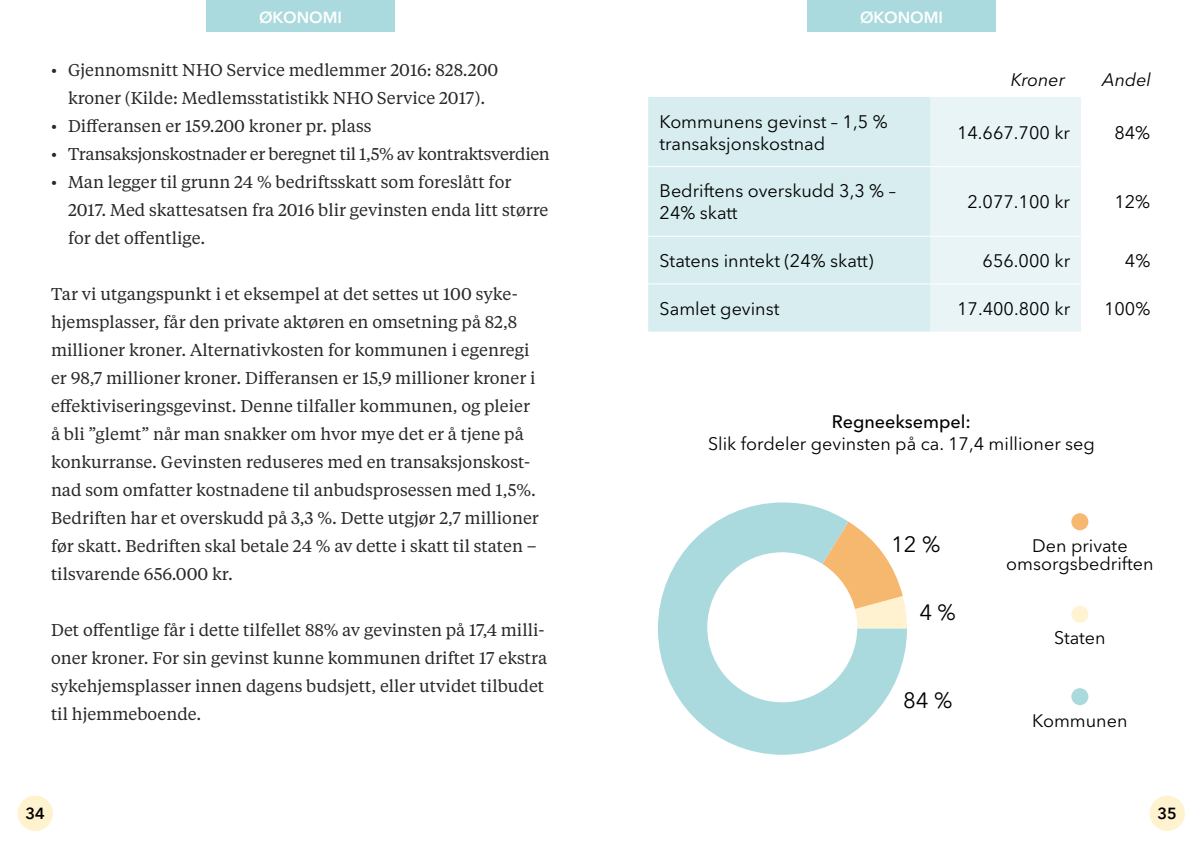
<style>
.page{position:relative;width:1202px;height:845px;background:#fff}
.page>*{position:absolute;margin:0;border:0;box-sizing:border-box;transform-origin:0 0}
.t1{font:22px "Avenir Next LT Pro";color:#000}
.t2{font:18px/22px "Avenir Next LT Pro";color:#000}
.t3{font:500 18px "Avenir Next LT Pro";color:#000}
.t4{font:italic 18px "Avenir Next LT Pro";color:#000}
.t5{font:17px/28px "Tiempos Text";color:#282827}
.t6{font:17px "Tiempos Text";letter-spacing:-.02em;color:#282827}
.t7{font:600 16px "Avenir Next LT Pro";color:#fff}
.t8{font:600 16px "Avenir Next LT Pro";color:#000}
</style>
<div class="page">
<div style="left:18px;top:795px;width:35px;height:36px;background:#fff2ce;border-radius:50%"></div>
<div style="left:1150px;top:795px;width:35px;height:36px;background:#fff2ce;border-radius:50%"></div>
<svg style="left:658px;top:502px;width:249px;height:253px;fill:#aadadd"></svg>
<div style="left:206px;top:0;width:189px;height:32px;background:#aadadd"></div>
<div style="left:648px;top:97px;width:282px;height:234px;background:#d7edef"></div>
<div style="left:930px;top:97px;width:151px;height:234px;background:#e8f4f6"></div>
<hr style="left:930px;top:166px;width:151px;height:1px;background:#fff">
<hr style="left:930px;top:236px;width:151px;height:1px;background:#fff">
<hr style="left:930px;top:283px;width:151px;height:1px;background:#fff">
<hr style="left:648px;top:166px;width:282px;height:1px;background:#fff">
<hr style="left:648px;top:236px;width:282px;height:1px;background:#fff">
<hr style="left:648px;top:283px;width:282px;height:1px;background:#fff">
<div style="left:707px;top:552px;width:150px;height:150px;background:#fff;border-radius:50%"></div>
<div style="left:1071px;top:688px;width:17px;height:17px;background:#aadadd;border-radius:50%"></div>
<div style="left:1071px;top:513px;width:17px;height:17px;background:#f6b76e;border-radius:50%"></div>
<div style="left:1071px;top:606px;width:17px;height:17px;background:#fff3d1;border-radius:50%"></div>
<div style="left:807px;top:0;width:189px;height:32px;background:#aadadd"></div>
<p class="t7" style="left:259px;top:7px;width:84px">ØKONOMI</p>
<p class="t5" style="left:51px;top:55px;width:449px;text-align:center">• Gjennomsnitt NHO Service medlemmer 2016: 828.200 kroner (Kilde: Medlemsstatistikk NHO Service 2017).</p>
<p class="t5" style="left:51px;top:111px;width:322px">• Differansen er 159.200 kroner pr. plass</p>
<p class="t6" style="left:51px;top:143px;width:500px">• Transaksjonskostnader er beregnet til 1,5% av kontraktsverdien</p>
<p class="t5" style="left:68px;top:167px;width:482px;text-indent:-17px">• Man legger til grunn 24 % bedriftsskatt som foreslått for<br>2017. Med skattesatsen fra 2016 blir gevinsten enda litt større for det offentlige.</p>
<p class="t5" style="left:51px;top:279px;width:489px">Tar vi utgangspunkt i et eksempel at det settes ut 100 syke&shy;hjemsplasser, får den private aktøren en omsetning på 82,8 millioner kroner. Alternativkosten for kommunen i egenregi er 98,7 millioner kroner. Differansen er 15,9 millioner kroner i effektiviseringsgevinst. Denne tilfaller kommunen, og pleier å bli ”glemt” når man snakker om hvor mye det er å tjene på konkurranse. Gevinsten reduseres med en transaksjonskost&shy;nad som omfatter kostnadene til anbudsprosessen med 1,5%.<br>Bedriften har et overskudd på 3,3 %. Dette utgjør 2,7 millioner før skatt. Bedriften skal betale 24 % av dette i skatt til staten – tilsvarende 656.000 kr.</p>
<p class="t5" style="left:51px;top:615px;width:498px">Det offentlige får i dette tilfellet 88% av gevinsten på 17,4 milli&shy;oner kroner. For sin gevinst kunne kommunen driftet 17 ekstra sykehjemsplasser innen dagens budsjett, eller utvidet tilbudet til hjemmeboende.</p>
<p class="t7" style="left:860px;top:7px;width:84px">ØKONOMI</p>
<p class="t4" style="left:1011px;top:69px;width:56px">Kroner</p>
<p class="t4" style="left:1102px;top:69px;width:50px">Andel</p>
<p class="t2" style="left:660px;top:110px;width:230px">Kommunens gevinst – 1,5 % transaksjonskostnad</p>
<p class="t2" style="left:957px;top:121px;width:115px">14.667.700 kr</p>
<p class="t2" style="left:1114px;top:121px;width:37px">84%</p>
<p class="t2" style="left:660px;top:180px;width:238px">Bedriftens overskudd 3,3 % –<br>24% skatt</p>
<p class="t2" style="left:967px;top:191px;width:104px">2.077.100 kr</p>
<p class="t2" style="left:1114px;top:191px;width:37px">12%</p>
<p class="t2" style="left:660px;top:250px;width:215px">Statens inntekt (24% skatt)</p>
<p class="t2" style="left:983px;top:250px;width:89px">656.000 kr</p>
<p class="t2" style="left:1125px;top:250px;width:27px">4%</p>
<p class="t2" style="left:660px;top:297px;width:121px">Samlet gevinst</p>
<p class="t2" style="left:957px;top:297px;width:115px">17.400.800 kr</p>
<p class="t2" style="left:1104px;top:297px;width:48px">100%</p>
<p class="t3" style="left:832px;top:410px;width:141px">Regneeksempel:</p>
<p class="t2" style="left:708px;top:432px;width:388px">Slik fordeler gevinsten på ca. 17,4 millioner seg</p>
<p class="t1" style="left:891px;top:531px;width:51px">12 %</p>
<p class="t1" style="left:919px;top:599px;width:38px">4 %</p>
<p class="t1" style="left:903px;top:687px;width:51px">84 %</p>
<p class="t2" style="left:1006px;top:536px;width:149px;line-height:18px;text-align:center">Den private omsorgsbedriften</p>
<p class="t2" style="left:1054px;top:627px;width:53px">Staten</p>
<p class="t2" style="left:1032px;top:709px;width:97px">Kommunen</p>
<p class="t8" style="left:26px;top:804px;width:21px">34</p>
<p class="t8" style="left:1157px;top:804px;width:21px">35</p>
</div>
